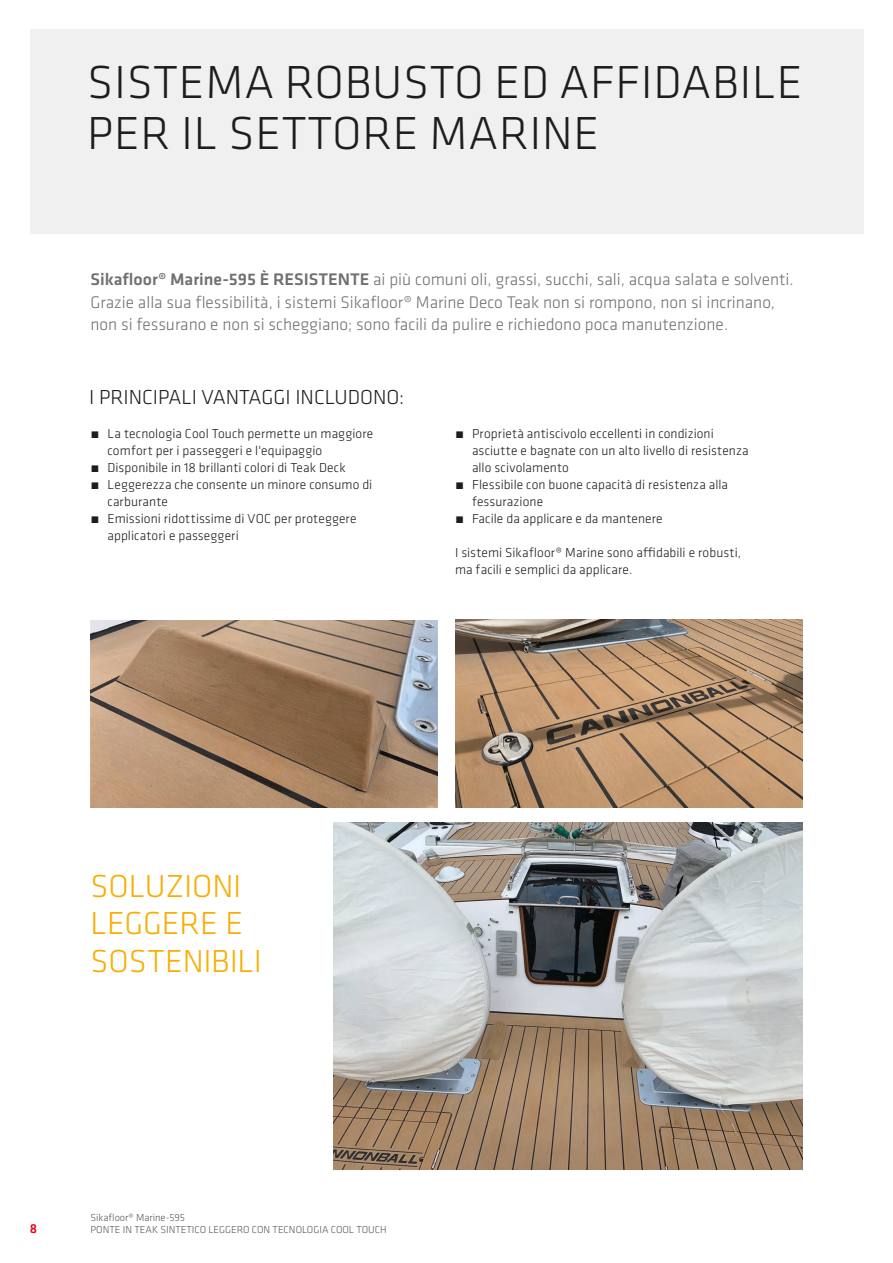
<style>
.page{position:relative;width:893px;height:1263px;background:#fff}
.page>*{position:absolute;margin:0;border:0;box-sizing:border-box;transform-origin:0 0}
.SI_Klavica_HL1{font:300 48px/51px "Klavika";letter-spacing:.015em;color:#1d1d1b}
.SI_Klavika_Quote_big{font:300 33px/37.5px "Klavika";letter-spacing:-.005em;color:#f9ad01}
.SI_Klavica_HL2{font:300 21px "Klavika";color:#1d1d1b}
.SI_Klavika_Lead{font:300 17.4px/22.6px "Klavika";color:#70706f}
.SI_Klavika_Copy{font:300 13.5px/17px "Klavika";letter-spacing:.005em;color:#1d1d1b}
.t1{font:500 13.5px "Klavika";color:#e30614}
.t2{font:300 10.5px/12.6px "Klavika";color:#575756}
.s1{font-weight:500}
</style>
<div class="page">
<div style="left:30px;top:30px;width:833px;height:204px;background:#ededed"></div>
<img style="left:333px;top:822px;width:469px;height:347px">
<img style="left:91px;top:620px;width:347px;height:187px">
<img style="left:455px;top:620px;width:347px;height:188px">
<p class="SI_Klavica_HL1" style="left:87px;top:56px;width:717px">SISTEMA ROBUSTO ED AFFIDABILE<br>PER IL SETTORE MARINE</p>
<p class="SI_Klavika_Lead" style="left:91px;top:268px;width:705px"><span class="s1">Sikafloor® Marine-595 È RESISTENTE</span> ai più comuni oli, grassi, succhi, sali, acqua salata e solventi.<br>Grazie alla sua flessibilità, i sistemi Sikafloor® Marine Deco Teak non si rompono, non si incrinano, non si fessurano e non si scheggiano; sono facili da pulire e richiedono poca manutenzione.</p>
<p class="SI_Klavica_HL2" style="left:89px;top:384px;width:316px">I PRINCIPALI VANTAGGI INCLUDONO:</p>
<p class="SI_Klavika_Copy" style="left:108px;top:425px;width:267px;text-indent:-17px">́ La tecnologia Cool Touch permette un maggiore comfort per i passeggeri e l'equipaggio</p>
<p class="SI_Klavika_Copy" style="left:91px;top:459px;width:257px">́ Disponibile in 18 brillanti colori di Teak Deck</p>
<p class="SI_Klavika_Copy" style="left:108px;top:476px;width:266px;text-indent:-17px">́ Leggerezza che consente un minore consumo di carburante</p>
<p class="SI_Klavika_Copy" style="left:108px;top:510px;width:251px;text-indent:-17px">́ Emissioni ridottissime di VOC per proteggere applicatori e passeggeri</p>
<p class="SI_Klavika_Copy" style="left:472px;top:425px;width:278px;text-indent:-17px">́ Proprietà antiscivolo eccellenti in condizioni asciutte e bagnate con un alto livello di resistenza allo scivolamento</p>
<p class="SI_Klavika_Copy" style="left:472px;top:476px;width:258px;text-indent:-17px">́ Flessibile con buone capacità di resistenza alla fessurazione</p>
<p class="SI_Klavika_Copy" style="left:455px;top:510px;width:209px">́ Facile da applicare e da mantenere</p>
<p class="SI_Klavika_Copy" style="left:455px;top:544px;width:288px">I sistemi Sikafloor® Marine sono affidabili e robusti, ma facili e semplici da applicare.</p>
<p class="SI_Klavika_Quote_big" style="left:91px;top:867px;width:173px">SOLUZIONI<br>LEGGERE E<br>SOSTENIBILI</p>
<p class="t1" style="left:30px;top:1219px;width:9px">8</p>
<p class="t2" style="left:91px;top:1211px;width:298px">Sikafloor® Marine-595<br>PONTE IN TEAK SINTETICO LEGGERO CON TECNOLOGIA COOL TOUCH</p>
</div>
